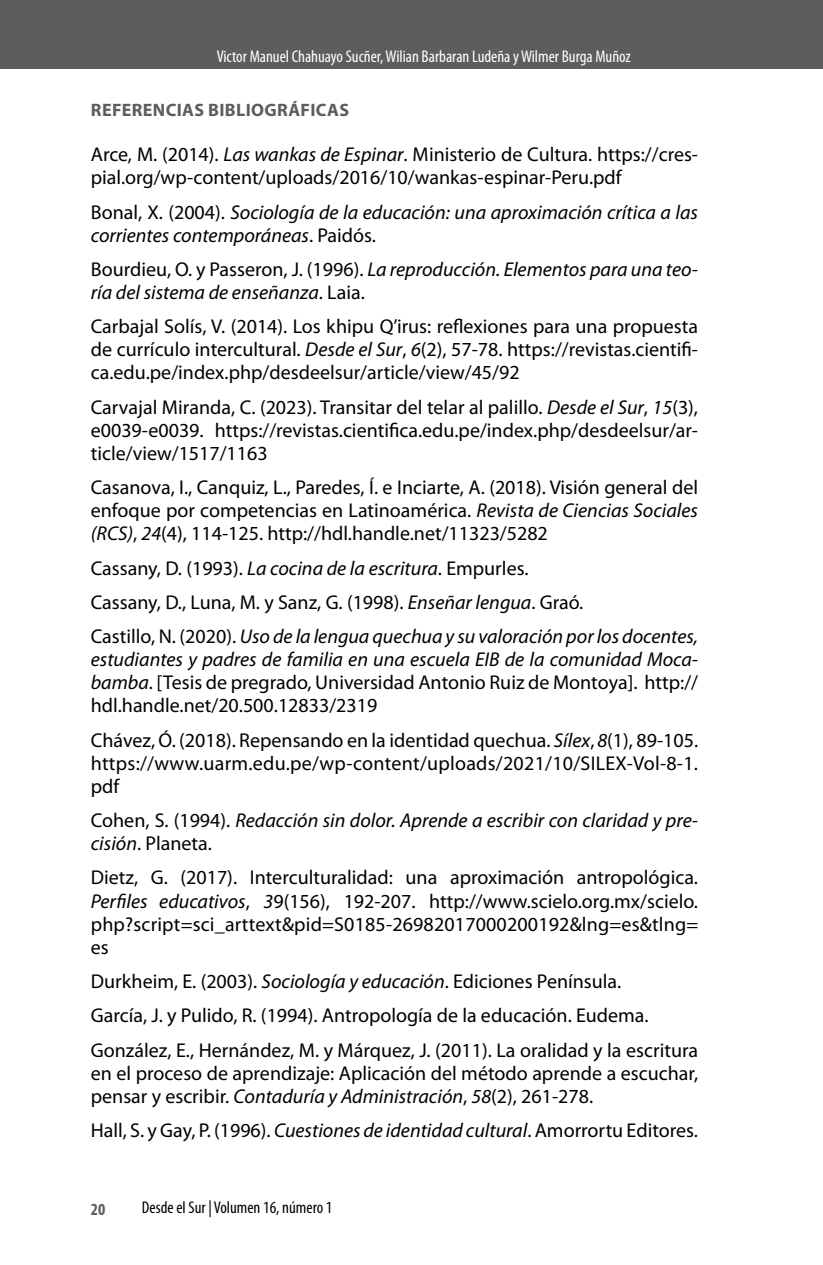
<style>
.page{position:relative;width:823px;height:1265px;background:#fff}
.page>*{position:absolute;margin:0;border:0;box-sizing:border-box;transform-origin:0 0}
.t1{font:20px/23px "Myriad Pro";color:#000;text-align:justify}
.t2{font:italic 20px/23px "Myriad Pro";color:#000}
.t3{font:700 18px "Myriad Pro";letter-spacing:.02em;color:#5c5d5f}
.t4{font:condensed 17px "Myriad Pro";color:#fff}
.t5{font:condensed 17px "Myriad Pro";color:#000}
.t6{font:700 condensed 17px "Myriad Pro";color:#5c5d5f}
.s1{font-style:italic}
.s2{font-style:normal}
</style>
<div class="page">
<div style="left:0;top:0;width:822px;height:68px;background:#5c5d5f"></div>
<p class="t4" style="left:217px;top:46px;width:415px">Victor Manuel Chahuayo Sucñer, Wilian Barbaran Ludeña y Wilmer Burga Muñoz</p>
<p class="t3" style="left:91px;top:98px;width:259px">REFERENCIAS BIBLIOGRÁFICAS</p>
<p class="t1" style="left:91px;top:143px;width:608px">Arce, M. (2014). <span class="s1">Las wankas de Espinar</span>. Ministerio de Cultura. https://cres&shy;pial.org/wp-content/uploads/2016/10/wankas-espinar-Peru.pdf</p>
<p class="t2" style="left:91px;top:200px;width:608px"><span class="s2">Bonal, X. (2004).</span> Sociología de la educación: una aproximación crítica a las corrientes contemporáneas<span class="s2">. Paidós.</span></p>
<p class="t2" style="left:91px;top:257px;width:608px"><span class="s2">Bourdieu, O. y Passeron, J. (1996).</span> La reproducción. Elementos para una teo&shy;ría del sistema de enseñanza<span class="s2">. Laia.</span></p>
<p class="t1" style="left:91px;top:315px;width:608px">Carbajal Solís, V. (2014). Los khipu Q’irus: reflexiones para una propuesta de currículo intercultural. <span class="s1">Desde el Sur</span>, <span class="s1">6</span>(2), 57-78. https://revistas.cientifi&shy;ca.edu.pe/index.php/desdeelsur/article/view/45/92</p>
<p class="t1" style="left:91px;top:395px;width:608px">Carvajal Miranda, C. (2023). Transitar del telar al palillo. <span class="s1">Desde el Sur</span>, <span class="s1">15</span>(3), e0039-e0039. https://revistas.cientifica.edu.pe/index.php/desdeelsur/ar&shy;ticle/view/1517/1163</p>
<p class="t1" style="left:91px;top:475px;width:608px">Casanova, I., Canquiz, L., Paredes, Í. e Inciarte, A. (2018). Visión general del enfoque por competencias en Latinoamérica. <span class="s1">Revista de Ciencias Sociales (RCS)</span>, <span class="s1">24</span>(4), 114-125. http://hdl.handle.net/11323/5282</p>
<p class="t1" style="left:91px;top:550px;width:608px;line-height:34.4px;text-align:left">Cassany, D. (1993). <span class="s1">La cocina de la escritura</span>. Empurles.<br>Cassany, D., Luna, M. y Sanz, G. (1998). <span class="s1">Enseñar lengua</span>. Graó.<br>Castillo, N. (2020). <span class="s1">Uso de la lengua quechua y su valoración por los docentes,</span></p>
<p class="t1" style="left:91px;top:647px;width:608px"><span class="s1">estudiantes y padres de familia en una escuela EIB de la comunidad Moca&shy;bamba</span>. [Tesis de pregrado, Universidad Antonio Ruiz de Montoya]. http:// hdl.handle.net/20.500.12833/2319</p>
<p class="t1" style="left:91px;top:728px;width:608px">Chávez, Ó. (2018). Repensando en la identidad quechua. <span class="s1">Sílex</span>, <span class="s1">8</span>(1), 89-105. https://www.uarm.edu.pe/wp-content/uploads/2021/10/SILEX-Vol-8-1. pdf</p>
<p class="t2" style="left:91px;top:808px;width:608px"><span class="s2">Cohen, S. (1994).</span> Redacción sin dolor. Aprende a escribir con claridad y pre&shy;cisión<span class="s2">. Planeta.</span></p>
<p class="t1" style="left:91px;top:865px;width:608px">Dietz, G. (2017). Interculturalidad: una aproximación antropológica.<br><span class="s1">Perfiles educativos</span>, <span class="s1">3</span>9(156), 192-207. http://www.scielo.org.mx/scielo. php?script=sci_arttext&amp;pid=S0185-26982017000200192&amp;lng=es&amp;tlng= es</p>
<p class="t1" style="left:91px;top:963px;width:608px;line-height:34.4px;text-align:left">Durkheim, E. (2003). <span class="s1">Sociología y educación</span>. Ediciones Península.<br>García, J. y Pulido, R. (1994). Antropología de la educación. Eudema.<br>González, E., Hernández, M. y Márquez, J. (2011). La oralidad y la escritura</p>
<p class="t1" style="left:91px;top:1060px;width:608px">en el proceso de aprendizaje: Aplicación del método aprende a escuchar, pensar y escribir. <span class="s1">Contaduría y Administración</span>, <span class="s1">58</span>(2), 261-278.</p>
<p class="t1" style="left:91px;top:1118px;width:608px">Hall, S. y Gay, P. (1996). <span class="s1">Cuestiones de identidad cultural</span>. Amorrortu Editores.</p>
<p class="t6" style="left:91px;top:1198px;width:16px">20</p>
<p class="t5" style="left:142px;top:1196px;width:192px">Desde el Sur | Volumen 16, número 1</p>
</div>
